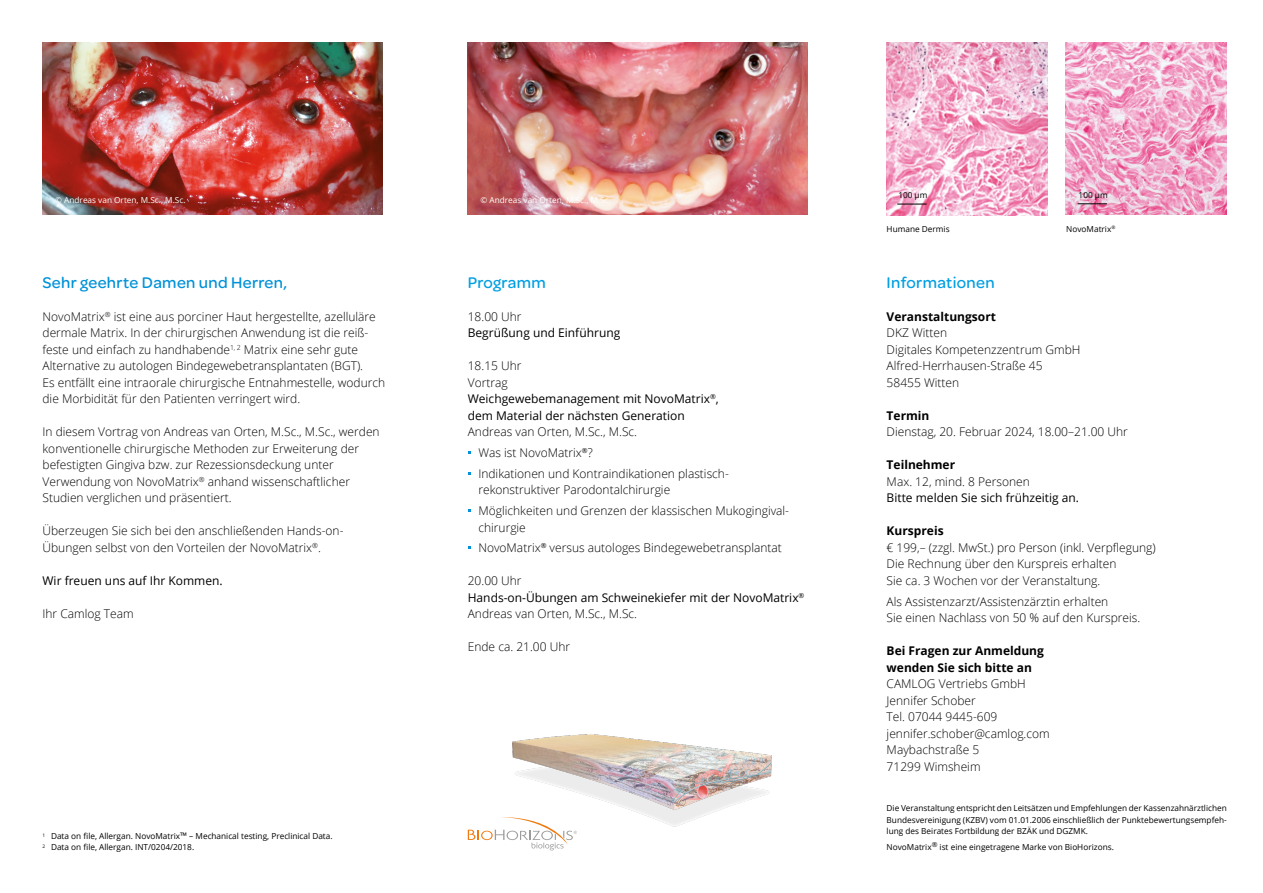
<style>
.page{position:relative;width:1263px;height:893px;background:#fff}
.page>*{position:absolute;margin:0;border:0;box-sizing:border-box;transform-origin:0 0}
.t1{font:500 16.5px "Omnes";letter-spacing:.02em;color:#0092d8}
.t2{font:500 16.5px "Omnes";letter-spacing:.02em;color:#009fe3}
.t3{font:300 12px/16.5px "Open Sans";color:#000}
.t4{font:12px/16.5px "Open Sans";color:#000}
.t5{font:700 12px/16.5px "Open Sans";color:#000}
.t6{font:8.25px/11.2px "Open Sans";color:#000}
.t7{font:8.25px "Open Sans";color:#fff}
.t8{font:6.9px "Open Sans";color:#000}
.s1{font-size:9px}
.s2{font-weight:300}
</style>
<div class="page">
<svg style="left:1066px;top:43px;width:161px;height:172px;background:#efaccc"></svg>
<hr style="left:1077px;top:203px;width:30px;height:1px;background:#000">
<img style="left:887px;top:43px;width:161px;height:172px">
<hr style="left:897px;top:204px;width:30px;height:1px;background:#000">
<img style="left:468px;top:43px;width:340px;height:172px">
<img style="left:512px;top:734px;width:260px;height:93px">
<svg style="left:468px;top:817px;width:109px;height:33px"></svg>
<img style="left:42px;top:43px;width:341px;height:172px">
<p class="t7" style="left:55px;top:195px;width:132px">© Andreas van Orten, M.Sc., M.Sc.</p>
<p class="t7" style="left:480px;top:195px;width:132px">© Andreas van Orten, M.Sc., M.Sc.</p>
<h1 class="t1" style="left:43px;top:271px;width:246px">Sehr geehrte Damen und Herren,</h1>
<p class="t3" style="left:43px;top:308px;width:344px">NovoMatrix<sup>®</sup> ist eine aus porciner Haut hergestellte, azelluläre dermale Matrix. In der chirurgischen Anwendung ist die reiß&shy;feste und einfach zu handhabende<sup>1,</sup> <sup>2</sup> Matrix eine sehr gute Alternative zu autologen Bindegewebetransplantaten (BGT).<br>Es entfällt eine intraorale chirurgische Entnahmestelle, wodurch die Morbidität für den Patienten verringert wird.</p>
<p class="t3" style="left:43px;top:423px;width:339px">In diesem Vortrag von Andreas van Orten, M.Sc., M.Sc., werden konventionelle chirurgische Methoden zur Erweiterung der befestigten Gingiva bzw. zur Rezessionsdeckung unter Verwendung von NovoMatrix<sup>®</sup> anhand wissenschaftlicher Studien verglichen und präsentiert.</p>
<p class="t3" style="left:43px;top:522px;width:302px">Überzeugen Sie sich bei den anschließenden Hands-on-<br>Übungen selbst von den Vorteilen der NovoMatrix<sup>®</sup>.</p>
<p class="t4" style="left:43px;top:572px;width:182px">Wir freuen uns auf Ihr Kommen.</p>
<p class="t3" style="left:43px;top:605px;width:93px">Ihr Camlog Team</p>
<p class="t6" style="left:43px;top:830px;width:292px"><sup>1</sup> Data on file, Allergan. NovoMatrix<span class="s1">™</span> – Mechanical testing, Preclinical Data.<br><sup>2</sup> Data on file, Allergan. INT/0204/2018.</p>
<h1 class="t2" style="left:468px;top:271px;width:80px">Programm</h1>
<p class="t3" style="left:468px;top:308px;width:55px">18.00 Uhr</p>
<p class="t4" style="left:468px;top:324px;width:154px">Begrüßung und Einführung</p>
<p class="t4" style="left:468px;top:357px;width:253px"><span class="s2">18.15 Uhr<br>Vortrag<br></span>Weichgewebemanagement mit NovoMatrix<sup>®</sup>, dem Material der nächsten Generation</p>
<p class="t3" style="left:478px;top:421px;width:252px;line-height:20.7px;text-indent:-11px">Andreas van Orten, M.Sc., M.Sc.<br>Was ist NovoMatrix<sup>®</sup>?<br>Indikationen und Kontraindikationen plastisch-</p>
<p class="t3" style="left:478px;top:479px;width:312px;line-height:20.7px">rekonstruktiver Parodontalchirurgie<br>Möglichkeiten und Grenzen der klassischen Mukogingival-</p>
<p class="t3" style="left:478px;top:517px;width:305px;line-height:20.7px">chirurgie<br>NovoMatrix<sup>®</sup> versus autologes Bindegewebetransplantat</p>
<p class="t4" style="left:468px;top:572px;width:338px"><span class="s2">20.00 Uhr<br></span>Hands-on-Übungen am Schweinekiefer mit der NovoMatrix<sup>®<br></sup><span class="s2">Andreas van Orten, M.Sc., M.Sc.</span></p>
<p class="t3" style="left:468px;top:638px;width:104px">Ende ca. 21.00 Uhr</p>
<p class="t6" style="left:898px;top:189px;width:55px">100 µm100 µm</p>
<p class="t6" style="left:1079px;top:189px;width:31px">100 µm</p>
<p class="t6" style="left:887px;top:223px;width:64px">Humane Dermis</p>
<p class="t6" style="left:1066px;top:223px;width:51px">NovoMatrix<sup>®</sup></p>
<h1 class="t2" style="left:887px;top:271px;width:109px">Informationen</h1>
<p class="t5" style="left:887px;top:308px;width:111px">Veranstaltungsort</p>
<p class="t3" style="left:887px;top:324px;width:195px">DKZ Witten<br>Digitales Kompetenzzentrum GmbH<br>Alfred-Herrhausen-Straße 45<br>58455 Witten</p>
<p class="t5" style="left:887px;top:407px;width:44px">Termin</p>
<p class="t3" style="left:887px;top:423px;width:243px">Dienstag, 20. Februar 2024, 18.00–21.00 Uhr</p>
<p class="t5" style="left:887px;top:456px;width:70px">Teilnehmer</p>
<p class="t3" style="left:887px;top:473px;width:145px">Max. 12, mind. 8 Personen</p>
<p class="t4" style="left:887px;top:489px;width:194px">Bitte melden Sie sich frühzeitig an.</p>
<p class="t5" style="left:887px;top:522px;width:59px">Kurspreis</p>
<p class="t3" style="left:887px;top:539px;width:271px">€ 199,– (zzgl. MwSt.) pro Person (inkl. Verpflegung)<br>Die Rechnung über den Kurspreis erhalten<br>Sie ca. 3 Wochen vor der Veranstaltung.</p>
<p class="t3" style="left:887px;top:593px;width:255px">Als Assistenzarzt/Assistenzärztin erhalten<br>Sie einen Nachlass von 50 % auf den Kurspreis.</p>
<p class="t5" style="left:887px;top:642px;width:159px">Bei Fragen zur Anmeldung wenden Sie sich bitte an</p>
<p class="t3" style="left:887px;top:675px;width:165px">CAMLOG Vertriebs GmbH<br>Jennifer Schober<br>Tel. 07044 9445-609 jennifer.schober@camlog.com<br>Maybachstraße 5<br>71299 Wimsheim</p>
<p class="t6" style="left:887px;top:803px;width:342px;text-align:justify">Die Veranstaltung entspricht den Leitsätzen und Empfehlungen der Kassenzahnärztlichen Bundesvereinigung (KZBV) vom 01.01.2006 einschließlich der Punktebewertungsempfeh&shy;lung des Beirates Fortbildung der BZÄK und DGZMK.</p>
<p class="t6" style="left:887px;top:842px;width:47px">NovoMatrix</p>
<p class="t8" style="left:932px;top:839px;width:7px">®</p>
<p class="t6" style="left:940px;top:842px;width:176px">ist eine eingetragene Marke von BioHorizons.</p>
</div>
